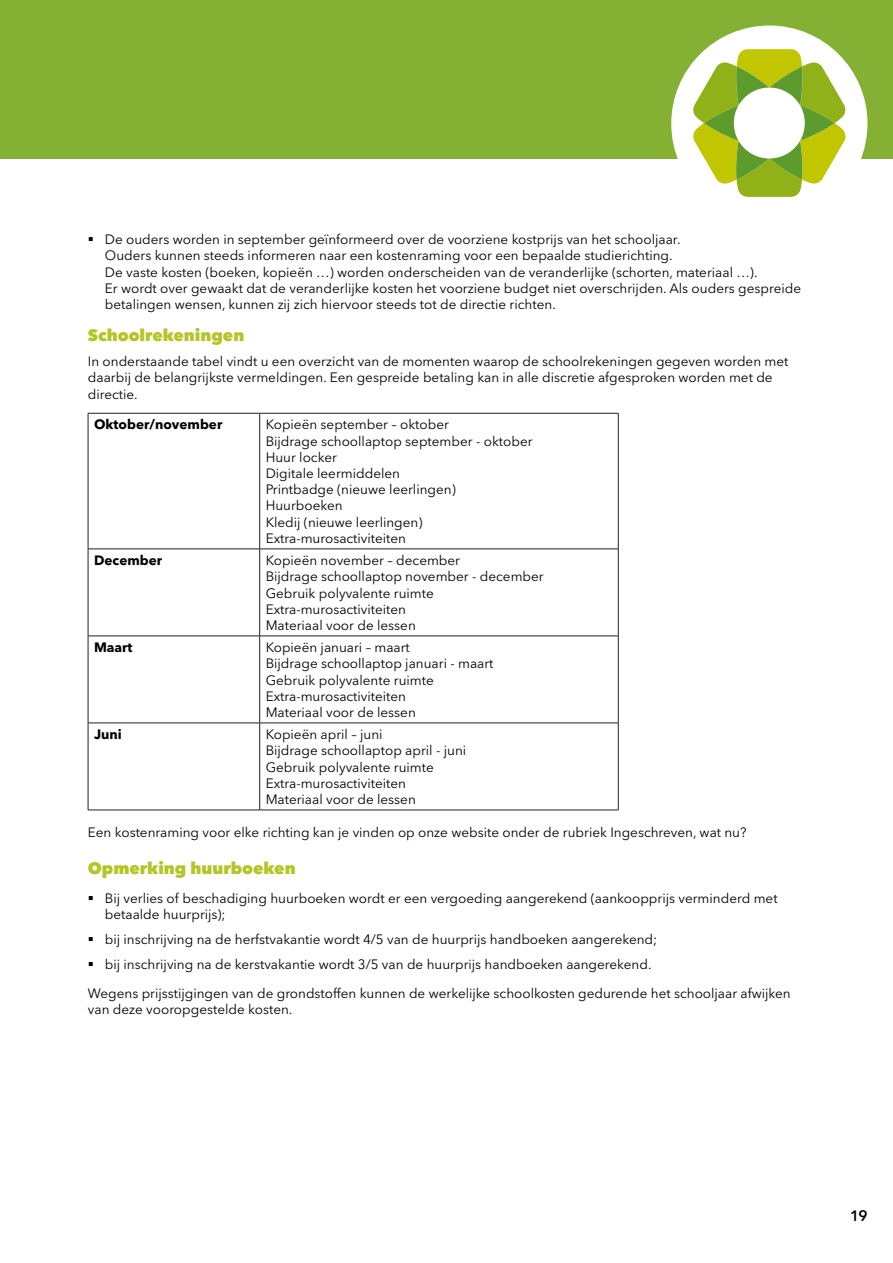
<style>
.page{position:relative;width:893px;height:1263px;background:#fff}
.page>*{position:absolute;margin:0;border:0;box-sizing:border-box;transform-origin:0 0}
.t1{font:800 16.5px "Avenir Next LT Pro";color:#b5c527}
.t2{font:600 15px "Avenir Next Rounded Std";color:#000001}
.Basisalinea_SMK{font:13.5px/16.2px "Avenir Next LT Pro";color:#000001}
.t3{font:700 13.5px "Avenir Next LT Pro";color:#000001}
</style>
<div class="page">
<div style="left:0;top:0;width:893px;height:159px;background:#84b134"></div>
<div style="left:671px;top:26px;width:196px;height:196px;background:#fff;border-radius:50%"></div>
<svg style="left:692px;top:49px;width:155px;height:148px"></svg>
<hr style="left:88px;top:413px;width:172px;height:1px;background:#231f20">
<hr style="left:88px;top:413px;width:1px;height:136px;background:#231f20">
<hr style="left:260px;top:413px;width:358px;height:1px;background:#231f20">
<hr style="left:259px;top:413px;width:1px;height:136px;background:#231f20">
<hr style="left:618px;top:413px;width:1px;height:136px;background:#231f20">
<hr style="left:88px;top:549px;width:172px;height:1px;background:#231f20">
<hr style="left:88px;top:549px;width:1px;height:87px;background:#231f20">
<hr style="left:260px;top:549px;width:358px;height:1px;background:#231f20">
<hr style="left:259px;top:549px;width:1px;height:87px;background:#231f20">
<hr style="left:618px;top:549px;width:1px;height:87px;background:#231f20">
<hr style="left:88px;top:636px;width:172px;height:1px;background:#231f20">
<hr style="left:88px;top:636px;width:1px;height:87px;background:#231f20">
<hr style="left:260px;top:636px;width:358px;height:1px;background:#231f20">
<hr style="left:259px;top:636px;width:1px;height:87px;background:#231f20">
<hr style="left:618px;top:636px;width:1px;height:87px;background:#231f20">
<hr style="left:88px;top:723px;width:172px;height:1px;background:#231f20">
<hr style="left:88px;top:723px;width:1px;height:87px;background:#231f20">
<hr style="left:260px;top:723px;width:358px;height:1px;background:#231f20">
<hr style="left:259px;top:723px;width:1px;height:87px;background:#231f20">
<hr style="left:618px;top:723px;width:1px;height:87px;background:#231f20">
<hr style="left:88px;top:810px;width:172px;height:1px;background:#231f20">
<hr style="left:260px;top:810px;width:358px;height:1px;background:#231f20">
<p class="Basisalinea_SMK" style="left:105px;top:231px;width:698px">De ouders worden in september geïnformeerd over de voorziene kostprijs van het schooljaar.<br>Ouders kunnen steeds informeren naar een kostenraming voor een bepaalde studierichting.<br>De vaste kosten (boeken, kopieën …) worden onderscheiden van de veranderlijke (schorten, materiaal …).<br>Er wordt over gewaakt dat de veranderlijke kosten het voorziene budget niet overschrijden. Als ouders gespreide betalingen wensen, kunnen zij zich hiervoor steeds tot de directie richten.</p>
<p class="t1" style="left:88px;top:325px;width:158px">Schoolrekeningen</p>
<p class="Basisalinea_SMK" style="left:88px;top:353px;width:702px">In onderstaande tabel vindt u een overzicht van de momenten waarop de schoolrekeningen gegeven worden met daarbij de belangrijkste vermeldingen. Een gespreide betaling kan in alle discretie afgesproken worden met de directie.</p>
<p class="t3" style="left:94px;top:416px;width:130px">Oktober/november</p>
<p class="Basisalinea_SMK" style="left:266px;top:417px;width:185px">Kopieën september – oktober</p>
<p class="Basisalinea_SMK" style="left:266px;top:433px;width:268px">Bijdrage schoollaptop september - oktober</p>
<p class="Basisalinea_SMK" style="left:266px;top:449px;width:73px">Huur locker</p>
<p class="Basisalinea_SMK" style="left:266px;top:465px;width:136px">Digitale leermiddelen</p>
<p class="Basisalinea_SMK" style="left:266px;top:481px;width:192px">Printbadge (nieuwe leerlingen)</p>
<p class="Basisalinea_SMK" style="left:266px;top:498px;width:79px">Huurboeken</p>
<p class="Basisalinea_SMK" style="left:266px;top:514px;width:158px">Kledij (nieuwe leerlingen)</p>
<p class="Basisalinea_SMK" style="left:266px;top:530px;width:142px">Extra-murosactiviteiten</p>
<p class="t3" style="left:94px;top:552px;width:70px">December</p>
<p class="Basisalinea_SMK" style="left:266px;top:552px;width:196px">Kopieën november – december</p>
<p class="Basisalinea_SMK" style="left:266px;top:568px;width:280px">Bijdrage schoollaptop november - december</p>
<p class="Basisalinea_SMK" style="left:266px;top:585px;width:170px">Gebruik polyvalente ruimte</p>
<p class="Basisalinea_SMK" style="left:266px;top:601px;width:142px">Extra-murosactiviteiten</p>
<p class="Basisalinea_SMK" style="left:266px;top:617px;width:152px">Materiaal voor de lessen</p>
<p class="t3" style="left:94px;top:639px;width:40px">Maart</p>
<p class="Basisalinea_SMK" style="left:266px;top:639px;width:146px">Kopieën januari – maart</p>
<p class="Basisalinea_SMK" style="left:266px;top:655px;width:229px">Bijdrage schoollaptop januari - maart</p>
<p class="Basisalinea_SMK" style="left:266px;top:672px;width:170px">Gebruik polyvalente ruimte</p>
<p class="Basisalinea_SMK" style="left:266px;top:688px;width:142px">Extra-murosactiviteiten</p>
<p class="Basisalinea_SMK" style="left:266px;top:704px;width:152px">Materiaal voor de lessen</p>
<p class="t3" style="left:94px;top:726px;width:29px">Juni</p>
<p class="Basisalinea_SMK" style="left:266px;top:726px;width:118px">Kopieën april – juni</p>
<p class="Basisalinea_SMK" style="left:266px;top:742px;width:202px">Bijdrage schoollaptop april - juni</p>
<p class="Basisalinea_SMK" style="left:266px;top:759px;width:170px">Gebruik polyvalente ruimte</p>
<p class="Basisalinea_SMK" style="left:266px;top:775px;width:142px">Extra-murosactiviteiten</p>
<p class="Basisalinea_SMK" style="left:266px;top:791px;width:152px">Materiaal voor de lessen</p>
<p class="Basisalinea_SMK" style="left:88px;top:824px;width:660px">Een kostenraming voor elke richting kan je vinden op onze website onder de rubriek Ingeschreven, wat nu?</p>
<p class="t1" style="left:88px;top:858px;width:209px">Opmerking huurboeken</p>
<p class="Basisalinea_SMK" style="left:105px;top:890px;width:674px">Bij verlies of beschadiging huurboeken wordt er een vergoeding aangerekend (aankoopprijs verminderd met betaalde huurprijs);</p>
<p class="Basisalinea_SMK" style="left:105px;top:931px;width:554px">bij inschrijving na de herfstvakantie wordt 4/5 van de huurprijs handboeken aangerekend;</p>
<p class="Basisalinea_SMK" style="left:105px;top:956px;width:548px">bij inschrijving na de kerstvakantie wordt 3/5 van de huurprijs handboeken aangerekend.</p>
<p class="Basisalinea_SMK" style="left:88px;top:985px;width:704px">Wegens prijsstijgingen van de grondstoffen kunnen de werkelijke schoolkosten gedurende het schooljaar afwijken van deze vooropgestelde kosten.</p>
<p class="t2" style="left:850px;top:1207px;width:19px">19</p>
</div>
